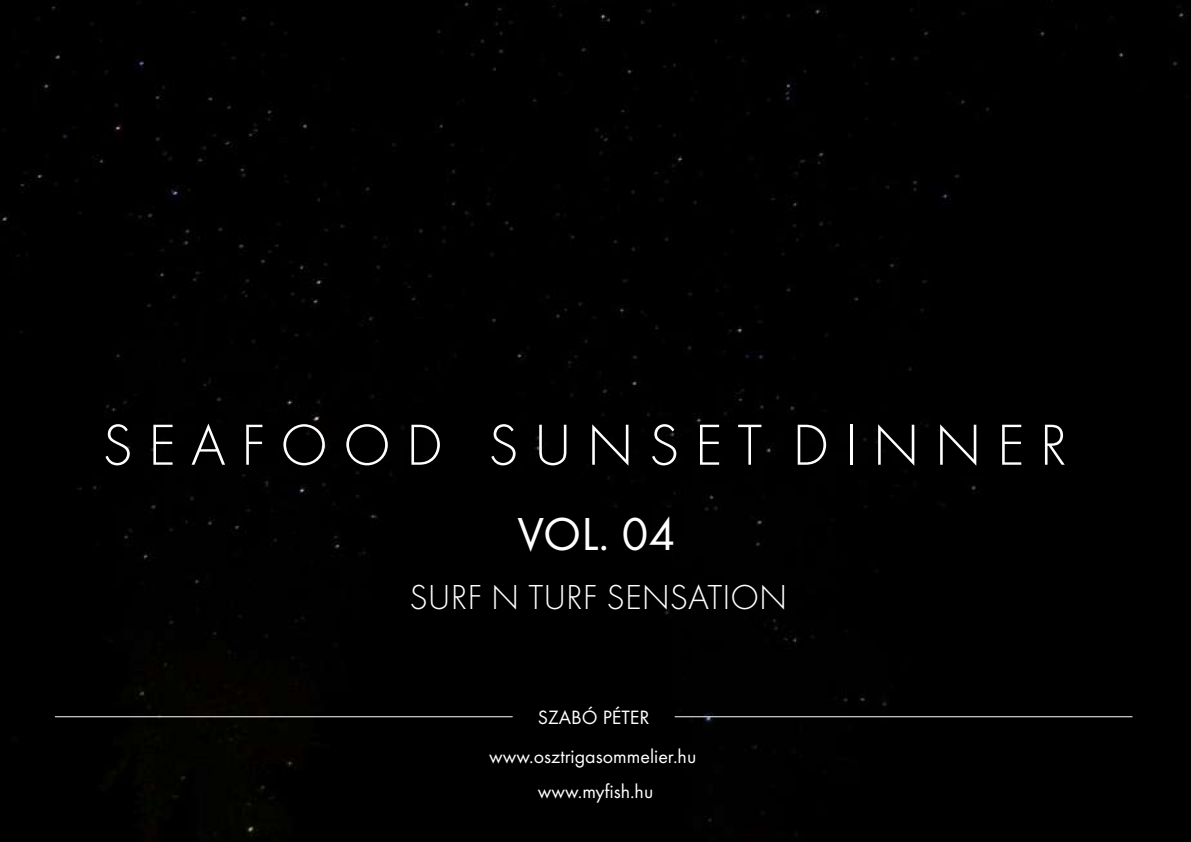
<style>
.page{position:relative;width:1191px;height:842px;background:#000}
.page>*{position:absolute;margin:0;border:0;box-sizing:border-box;transform-origin:0 0}
.t1{font:60px "Futura TOT Ligh";color:#fff}
.t2{font:48px "Futura TOT";color:#fff}
.t3{font:36px "Futura TOT Ligh";color:#fff}
.t4{font:20px/34.9px "Futura TOT";color:#fff;text-align:center}
</style>
<div class="page">
<hr style="left:674px;top:716px;width:458px;height:1px;background:#fff">
<hr style="left:55px;top:716px;width:457px;height:1px;background:#fff">
<h1 class="t1" style="left:102px;top:411px;width:966px">S E A F O O D S U N S E T D I N N E R</h1>
<h2 class="t2" style="left:517px;top:506px;width:159px">VOL. 04</h2>
<h3 class="t3" style="left:409px;top:576px;width:379px">SURF N TURF SENSATION</h3>
<p class="t4" style="left:538px;top:699px;width:113px">SZABÓ PÉTER</p>
<p class="t4" style="left:489px;top:739px;width:209px">www.osztrigasommelier.hu www.myfish.hu</p>
</div>
